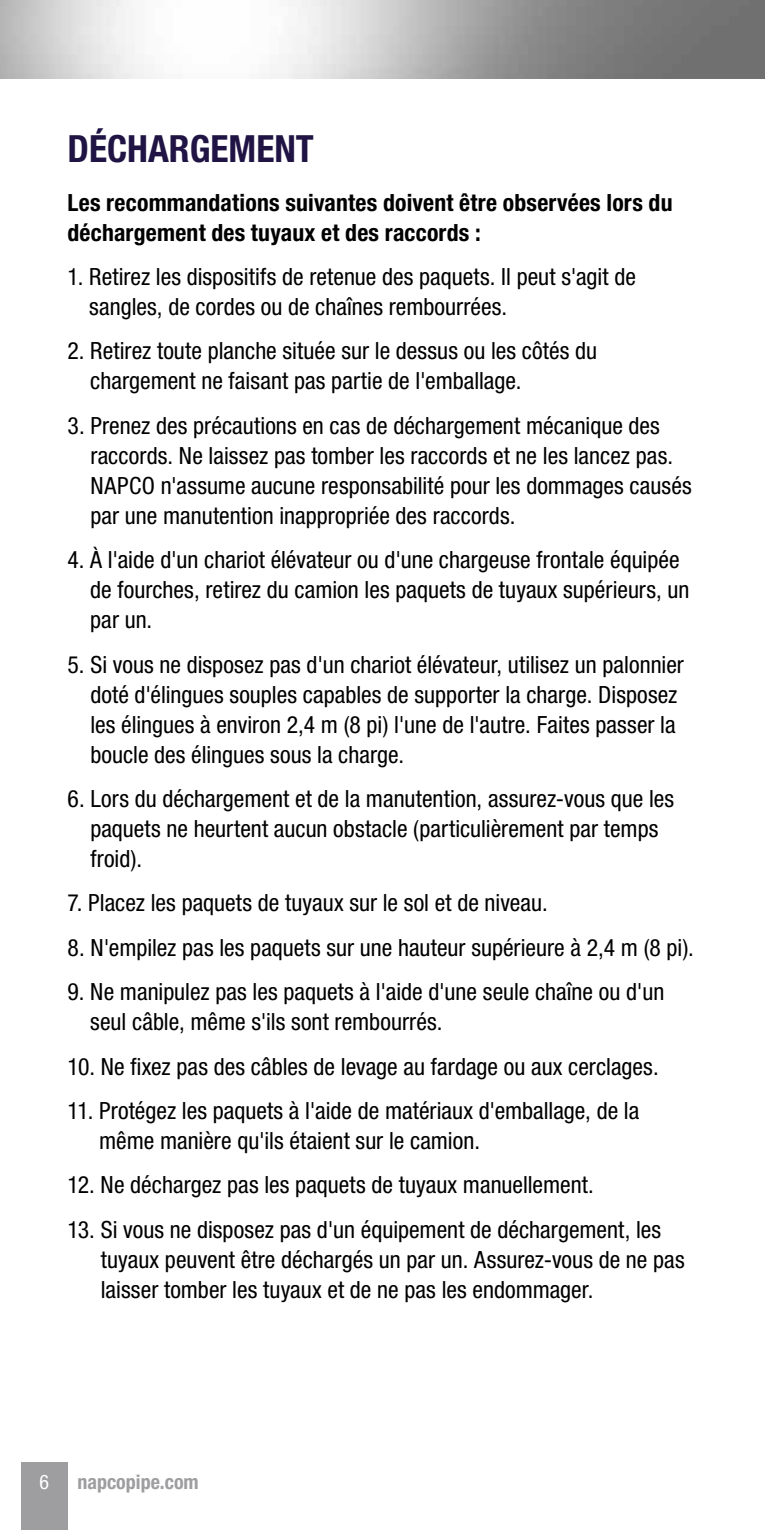
<style>
.page{position:relative;width:765px;height:1530px;background:#fff}
.page>*{position:absolute;margin:0;border:0;box-sizing:border-box;transform-origin:0 0}
.t1{font:700 condensed 37.5px "Helvetica Neue LT Std";color:#201444}
.t2{font:condensed 23.75px/30px "Helvetica Neue LT Std";color:#000}
.t3{font:700 condensed 23.75px/30px "Helvetica Neue LT Std";letter-spacing:.01em;color:#000}
.t4{font:700 condensed 20px "Helvetica Neue LT Std";color:#9e9da0}
.t5{font:condensed 20px "Helvetica Neue LT Std";color:#fff}
</style>
<div class="page">
<div style="left:21px;top:1462px;width:47px;height:68px;background:#9e9da0"></div>
<h1 class="t1" style="left:68px;top:126px;width:248px">DÉCHARGEMENT</h1>
<p class="t3" style="left:68px;top:187px;width:607px">Les recommandations suivantes doivent être observées lors du déchargement des tuyaux et des raccords :</p>
<p class="t2" style="left:89px;top:262px;width:548px;text-indent:-22px">1. Retirez les dispositifs de retenue des paquets. Il peut s'agit de sangles, de cordes ou de chaînes rembourrées.</p>
<p class="t2" style="left:90px;top:336px;width:508px;text-indent:-23px">2. Retirez toute planche située sur le dessus ou les côtés du chargement ne faisant pas partie de l'emballage.</p>
<p class="t2" style="left:90px;top:410px;width:603px;text-indent:-23px">3. Prenez des précautions en cas de déchargement mécanique des raccords. Ne laissez pas tomber les raccords et ne les lancez pas.<br>NAPCO n'assume aucune responsabilité pour les dommages causés par une manutention inappropriée des raccords.</p>
<p class="t2" style="left:90px;top:545px;width:601px;text-indent:-23px">4. À l'aide d'un chariot élévateur ou d'une chargeuse frontale équipée de fourches, retirez du camion les paquets de tuyaux supérieurs, un par un.</p>
<p class="t2" style="left:90px;top:649px;width:595px;text-indent:-23px">5. Si vous ne disposez pas d'un chariot élévateur, utilisez un palonnier doté d'élingues souples capables de supporter la charge. Disposez les élingues à environ 2,4 m (8 pi) l'une de l'autre. Faites passer la boucle des élingues sous la charge.</p>
<p class="t2" style="left:90px;top:783px;width:585px;text-indent:-23px">6. Lors du déchargement et de la manutention, assurez-vous que les paquets ne heurtent aucun obstacle (particulièrement par temps froid).</p>
<p class="t2" style="left:68px;top:888px;width:482px">7. Placez les paquets de tuyaux sur le sol et de niveau.</p>
<p class="t2" style="left:68px;top:932px;width:628px">8. N'empilez pas les paquets sur une hauteur supérieure à 2,4 m (8 pi).</p>
<p class="t2" style="left:90px;top:977px;width:576px;text-indent:-23px">9. Ne manipulez pas les paquets à l'aide d'une seule chaîne ou d'un seul câble, même s'ils sont rembourrés.</p>
<p class="t2" style="left:68px;top:1051px;width:593px">10. Ne fixez pas des câbles de levage au fardage ou aux cerclages.</p>
<p class="t2" style="left:99px;top:1095px;width:542px;text-indent:-32px">11. Protégez les paquets à l'aide de matériaux d'emballage, de la même manière qu'ils étaient sur le camion.</p>
<p class="t2" style="left:68px;top:1170px;width:528px">12. Ne déchargez pas les paquets de tuyaux manuellement.</p>
<p class="t2" style="left:101px;top:1214px;width:586px;text-indent:-33px">13. Si vous ne disposez pas d'un équipement de déchargement, les tuyaux peuvent être déchargés un par un. Assurez-vous de ne pas laisser tomber les tuyaux et de ne pas les endommager.</p>
<p class="t5" style="left:40px;top:1470px;width:11px">6</p>
<p class="t4" style="left:77px;top:1470px;width:123px">napcopipe.com</p>
</div>
